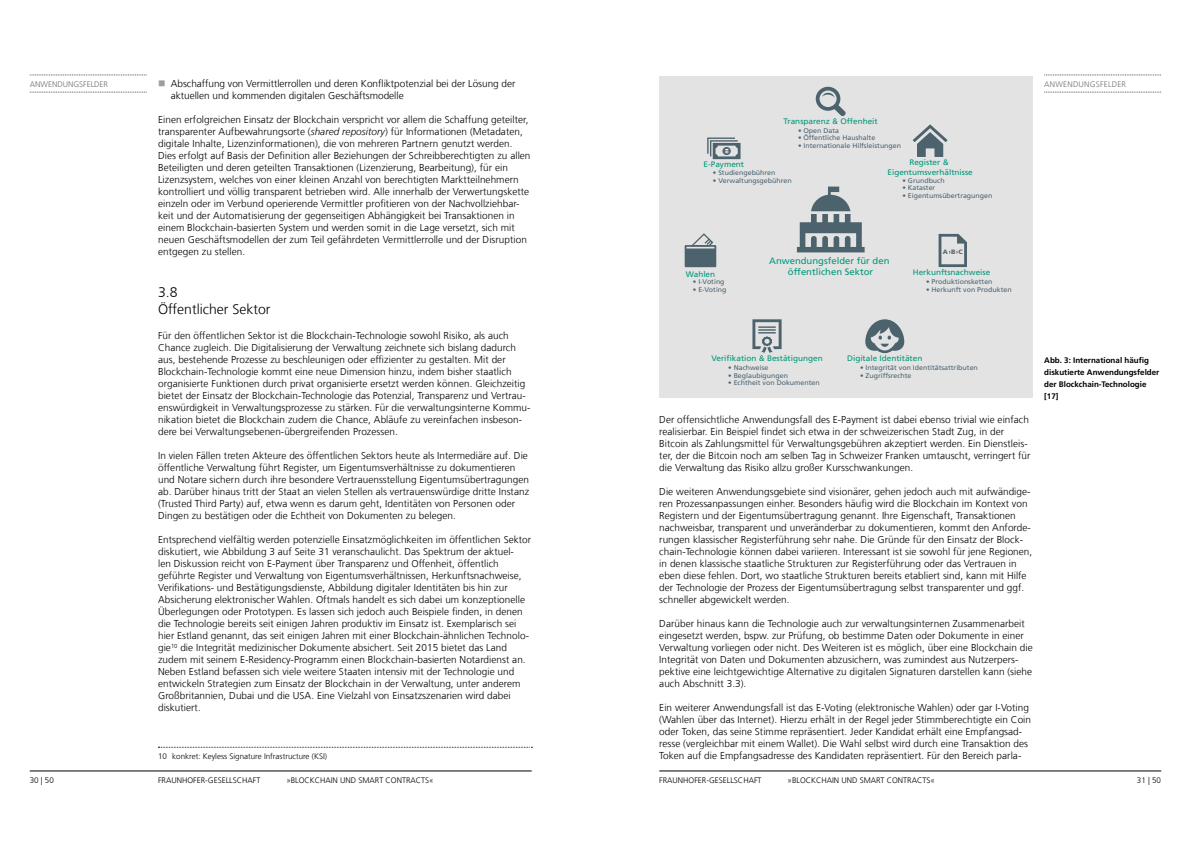
<style>
.page{position:relative;width:1191px;height:842px;background:#fff}
.page>*{position:absolute;margin:0;border:0;box-sizing:border-box;transform-origin:0 0}
.t1{font:300 14px/17.5px "Frutiger LT Com";color:#000}
._13_Fließtext_Fruti{font:300 10px/12px "Frutiger LT Com";letter-spacing:.005em;color:#000}
.t2{font:9.2px/11.1px "Frutiger LT Com";color:#009879;text-align:center}
._12_Fußnotentext_Fru{font:300 8px "Frutiger LT Com";color:#000}
.t3{font:8px/9.6px "Frutiger LT Com";color:#009879;text-align:center}
.t4{font:700 8px/12px "Frutiger LT Com";color:#000}
.t5{font:300 8px "Frutiger LT Com";letter-spacing:.015em;color:#706f6f}
.t6{font:6.8px "Frutiger LT Com";color:#4e6472}
.t7{font:900 6.3px "Frutiger LT Com";color:#58666d}
.s1{font-style:italic}
</style>
<div class="page">
<hr style="left:659px;top:771px;width:502px;height:1px;background:#000">
<hr style="left:30px;top:771px;width:501px;height:1px;background:#000">
<svg style="left:1044px;top:75px;width:117px;height:1px"></svg>
<svg style="left:1044px;top:92px;width:117px;height:1px"></svg>
<svg style="left:30px;top:75px;width:117px;height:1px"></svg>
<svg style="left:30px;top:92px;width:117px;height:1px"></svg>
<svg style="left:158px;top:747px;width:374px;height:1px"></svg>
<div style="left:659px;top:76px;width:374px;height:322px;background:#e3e3e3"></div>
<svg style="left:797px;top:187px;width:67px;height:65px"></svg>
<svg style="left:815px;top:87px;width:31px;height:29px"></svg>
<svg style="left:912px;top:124px;width:35px;height:33px"></svg>
<svg style="left:938px;top:234px;width:29px;height:33px"></svg>
<svg style="left:865px;top:319px;width:39px;height:34px"></svg>
<div style="left:684px;top:245px;width:32px;height:22px;border:2px solid #4c626c"></div>
<hr style="left:685px;top:249px;width:30px;height:1px;background:#4c626c">
<svg style="left:690px;top:233px;width:24px;height:14px"></svg>
<div style="left:685px;top:250px;width:30px;height:16px;background:#4c626c"></div>
<svg style="left:752px;top:319px;width:29px;height:34px"></svg>
<svg style="left:707px;top:138px;width:33px;height:21px"></svg>
<p class="t5" style="left:30px;top:80px;width:80px">ANWENDUNGSFELDER</p>
<p class="_13_Fließtext_Fruti" style="left:171px;top:78px;width:346px">Abschaffung von Vermittlerrollen und deren Konfliktpotenzial bei der Lösung der</p>
<p class="t5" style="left:1044px;top:80px;width:83px">ANWENDUNGSFELDER</p>
<p class="_13_Fließtext_Fruti" style="left:171px;top:90px;width:234px">aktuellen und kommenden digitalen Geschäftsmodelle</p>
<p class="_13_Fließtext_Fruti" style="left:158px;top:114px;width:374px">Einen erfolgreichen Einsatz der Blockchain verspricht vor allem die Schaffung geteilter, transparenter Aufbewahrungsorte (<span class="s1">shared repository</span>) für Informationen (Metadaten, digitale Inhalte, Lizenzinformationen), die von mehreren Partnern genutzt werden.<br>Dies erfolgt auf Basis der Definition aller Beziehungen der Schreibberechtigten zu allen Beteiligten und deren geteilten Transaktionen (Lizenzierung, Bearbeitung), für ein Lizenzsystem, welches von einer kleinen Anzahl von berechtigten Marktteilnehmern kontrolliert und völlig transparent betrieben wird. Alle innerhalb der Verwertungskette einzeln oder im Verbund operierende Vermittler profitieren von der Nachvollziehbar&shy;keit und der Automatisierung der gegenseitigen Abhängigkeit bei Transaktionen in einem Blockchain-basierten System und werden somit in die Lage versetzt, sich mit neuen Geschäftsmodellen der zum Teil gefährdeten Vermittlerrolle und der Disruption entgegen zu stellen.</p>
<p class="t1" style="left:158px;top:283px;width:114px">3.8<br>Öffentlicher Sektor</p>
<p class="_13_Fließtext_Fruti" style="left:158px;top:330px;width:374px">Für den öffentlichen Sektor ist die Blockchain-Technologie sowohl Risiko, als auch Chance zugleich. Die Digitalisierung der Verwaltung zeichnete sich bislang dadurch aus, bestehende Prozesse zu beschleunigen oder effizienter zu gestalten. Mit der Blockchain-Technologie kommt eine neue Dimension hinzu, indem bisher staatlich organisierte Funktionen durch privat organisierte ersetzt werden können. Gleichzeitig bietet der Einsatz der Blockchain-Technologie das Potenzial, Transparenz und Vertrau&shy;enswürdigkeit in Verwaltungsprozesse zu stärken. Für die verwaltungsinterne Kommu&shy;nikation bietet die Blockchain zudem die Chance, Abläufe zu vereinfachen insbeson&shy;dere bei Verwaltungsebenen-übergreifenden Prozessen.</p>
<p class="_13_Fließtext_Fruti" style="left:158px;top:450px;width:372px">In vielen Fällen treten Akteure des öffentlichen Sektors heute als Intermediäre auf. Die öffentliche Verwaltung führt Register, um Eigentumsverhältnisse zu dokumentieren und Notare sichern durch ihre besondere Vertrauensstellung Eigentumsübertragungen ab. Darüber hinaus tritt der Staat an vielen Stellen als vertrauenswürdige dritte Instanz (Trusted Third Party) auf, etwa wenn es darum geht, Identitäten von Personen oder Dingen zu bestätigen oder die Echtheit von Dokumenten zu belegen.</p>
<p class="_13_Fließtext_Fruti" style="left:158px;top:534px;width:374px">Entsprechend vielfältig werden potenzielle Einsatzmöglichkeiten im öffentlichen Sektor diskutiert, wie Abbildung 3 auf Seite 31 veranschaulicht. Das Spektrum der aktuel-<br>len Diskussion reicht von E-Payment über Transparenz und Offenheit, öffentlich geführte Register und Verwaltung von Eigentumsverhältnissen, Herkunftsnachweise, Verifikations- und Bestätigungsdienste, Abbildung digitaler Identitäten bis hin zur Absicherung elektronischer Wahlen. Oftmals handelt es sich dabei um konzeptionelle Überlegungen oder Prototypen. Es lassen sich jedoch auch Beispiele finden, in denen die Technologie bereits seit einigen Jahren produktiv im Einsatz ist. Exemplarisch sei hier Estland genannt, das seit einigen Jahren mit einer Blockchain-ähnlichen Technolo&shy;gie<sup>10</sup> die Integrität medizinischer Dokumente absichert. Seit 2015 bietet das Land zudem mit seinem E-Residency-Programm einen Blockchain-basierten Notardienst an.<br>Neben Estland befassen sich viele weitere Staaten intensiv mit der Technologie und entwickeln Strategien zum Einsatz der Blockchain in der Verwaltung, unter anderem Großbritannien, Dubai und die USA. Eine Vielzahl von Einsatzszenarien wird dabei diskutiert.</p>
<p class="t3" style="left:783px;top:116px;width:96px">Transparenz &amp; Offenheit</p>
<p class="t6" style="left:798px;top:126px;width:43px">• Open Data</p>
<p class="t6" style="left:798px;top:134px;width:79px">• Öffentliche Haushalte</p>
<p class="t6" style="left:798px;top:141px;width:105px">• Internationale Hilfsleistungen</p>
<p class="t3" style="left:887px;top:158px;width:87px">Register &amp;<br>Eigentumsverhältnisse</p>
<p class="t3" style="left:703px;top:160px;width:42px">E-Payment</p>
<p class="t6" style="left:713px;top:169px;width:64px">• Studiengebühren</p>
<p class="t6" style="left:713px;top:176px;width:80px">• Verwaltungsgebühren</p>
<p class="t6" style="left:902px;top:177px;width:44px">• Grundbuch</p>
<p class="t6" style="left:902px;top:184px;width:34px">• Kataster</p>
<p class="t6" style="left:902px;top:191px;width:91px">• Eigentumsübertragungen</p>
<p class="t7" style="left:942px;top:248px;width:21px">ABC</p>
<p class="t3" style="left:912px;top:268px;width:79px">Herkunftsnachweise</p>
<p class="t2" style="left:769px;top:256px;width:122px">Anwendungsfelder für den öffentlichen Sektor</p>
<p class="t3" style="left:685px;top:269px;width:31px">Wahlen</p>
<p class="t6" style="left:926px;top:278px;width:68px">• Produktionsketten</p>
<p class="t6" style="left:926px;top:285px;width:87px">• Herkunft von Produkten</p>
<p class="t6" style="left:693px;top:278px;width:33px">• I-Voting</p>
<p class="t6" style="left:693px;top:285px;width:35px">• E-Voting</p>
<p class="t3" style="left:711px;top:353px;width:113px">Verifikation &amp; Bestätigungen</p>
<p class="t3" style="left:847px;top:353px;width:77px">Digitale Identitäten</p>
<p class="t4" style="left:1044px;top:354px;width:117px">Abb. 3: International häufig diskutierte Anwendungsfelder der Blockchain-Technologie [17]</p>
<p class="t6" style="left:860px;top:364px;width:119px">• Integrität von Identitätsattributen</p>
<p class="t6" style="left:860px;top:371px;width:53px">• Zugriffsrechte</p>
<p class="t6" style="left:728px;top:364px;width:42px">• Nachweise</p>
<p class="t6" style="left:728px;top:371px;width:61px">• Beglaubigungen</p>
<p class="t6" style="left:728px;top:379px;width:93px">• Echtheit von Dokumenten</p>
<p class="_13_Fließtext_Fruti" style="left:659px;top:414px;width:373px">Der offensichtliche Anwendungsfall des E-Payment ist dabei ebenso trivial wie einfach realisierbar. Ein Beispiel findet sich etwa in der schweizerischen Stadt Zug, in der Bitcoin als Zahlungsmittel für Verwaltungsgebühren akzeptiert werden. Ein Dienstleis&shy;ter, der die Bitcoin noch am selben Tag in Schweizer Franken umtauscht, verringert für die Verwaltung das Risiko allzu großer Kursschwankungen.</p>
<p class="_13_Fließtext_Fruti" style="left:659px;top:486px;width:374px">Die weiteren Anwendungsgebiete sind visionärer, gehen jedoch auch mit aufwändige&shy;ren Prozessanpassungen einher. Besonders häufig wird die Blockchain im Kontext von Registern und der Eigentumsübertragung genannt. Ihre Eigenschaft, Transaktionen nachweisbar, transparent und unveränderbar zu dokumentieren, kommt den Anforde&shy;rungen klassischer Registerführung sehr nahe. Die Gründe für den Einsatz der Block&shy;chain-Technologie können dabei variieren. Interessant ist sie sowohl für jene Regionen, in denen klassische staatliche Strukturen zur Registerführung oder das Vertrauen in eben diese fehlen. Dort, wo staatliche Strukturen bereits etabliert sind, kann mit Hilfe der Technologie der Prozess der Eigentumsübertragung selbst transparenter und ggf. schneller abgewickelt werden.</p>
<p class="_13_Fließtext_Fruti" style="left:659px;top:618px;width:375px">Darüber hinaus kann die Technologie auch zur verwaltungsinternen Zusammenarbeit eingesetzt werden, bspw. zur Prüfung, ob bestimme Daten oder Dokumente in einer Verwaltung vorliegen oder nicht. Des Weiteren ist es möglich, über eine Blockchain die Integrität von Daten und Dokumenten abzusichern, was zumindest aus Nutzerpers&shy;pektive eine leichtgewichtige Alternative zu digitalen Signaturen darstellen kann (siehe auch Abschnitt 3.3).</p>
<p class="_13_Fließtext_Fruti" style="left:659px;top:702px;width:373px">Ein weiterer Anwendungsfall ist das E-Voting (elektronische Wahlen) oder gar I-Voting (Wahlen über das Internet). Hierzu erhält in der Regel jeder Stimmberechtigte ein Coin oder Token, das seine Stimme repräsentiert. Jeder Kandidat erhält eine Empfangsad&shy;resse (vergleichbar mit einem Wallet). Die Wahl selbst wird durch eine Transaktion des Token auf die Empfangsadresse des Kandidaten repräsentiert. Für den Bereich parla-</p>
<p class="_12_Fußnotentext_Fru" style="left:158px;top:752px;width:170px">10 konkret: Keyless Signature Infrastructure (KSI)</p>
<p class="_12_Fußnotentext_Fru" style="left:30px;top:776px;width:26px">30 | 50</p>
<p class="_12_Fußnotentext_Fru" style="left:158px;top:776px;width:104px">FRAUNHOFER-GESELLSCHAFT</p>
<p class="_12_Fußnotentext_Fru" style="left:286px;top:776px;width:149px">»BLOCKCHAIN UND SMART CONTRACTS«</p>
<p class="_12_Fußnotentext_Fru" style="left:659px;top:776px;width:104px">FRAUNHOFER-GESELLSCHAFT</p>
<p class="_12_Fußnotentext_Fru" style="left:787px;top:776px;width:149px">»BLOCKCHAIN UND SMART CONTRACTS«</p>
<p class="_12_Fußnotentext_Fru" style="left:1136px;top:776px;width:26px">31 | 50</p>
</div>
